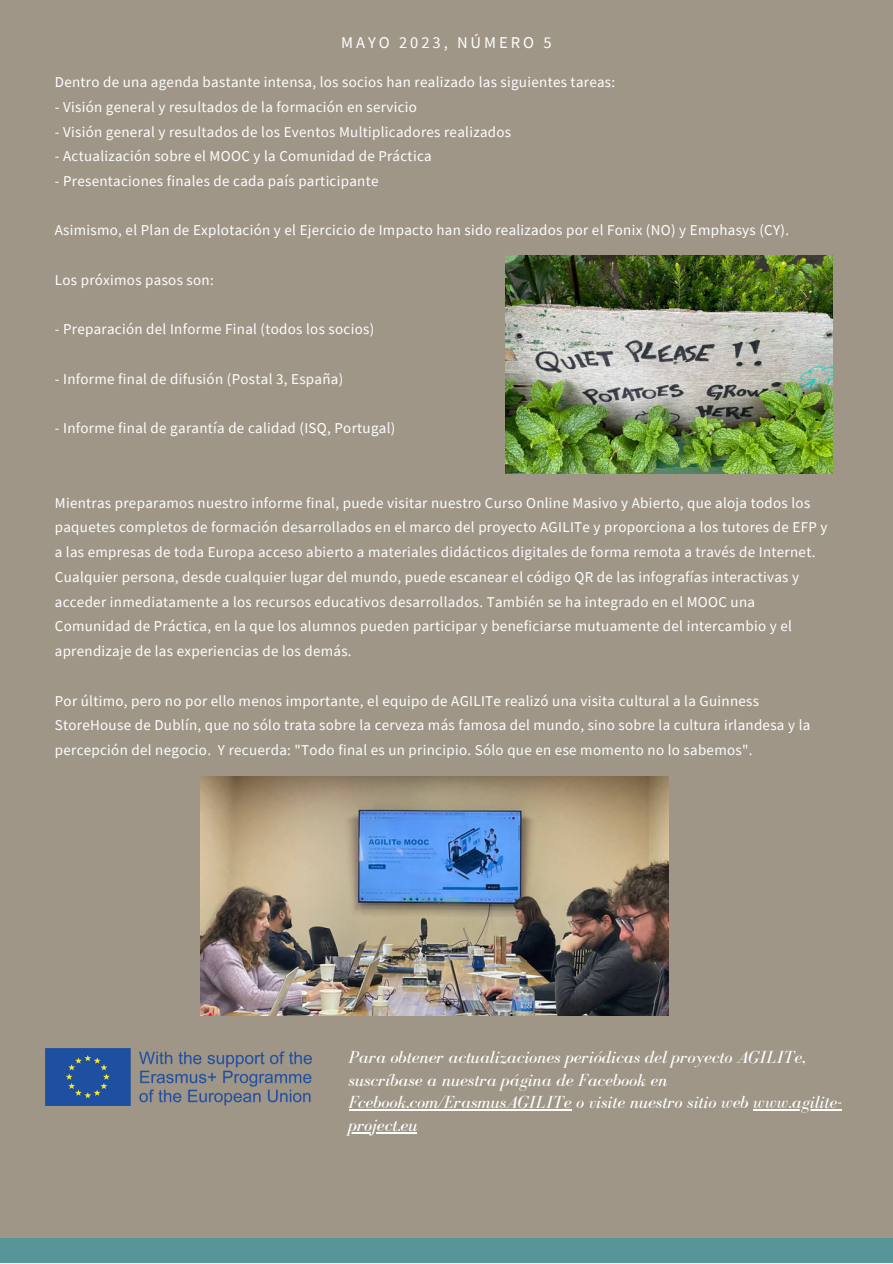
<style>
.page{position:relative;width:893px;height:1264px;background:#fff}
.page>*{position:absolute;margin:0;border:0;box-sizing:border-box;transform-origin:0 0}
.t1{font:italic 18px/22.5px "Bodoni FLF";color:#fff}
.t2{font:16.5px "Source Sans Pro";letter-spacing:.18em;color:#fff}
.t3{font:15px/24.8px "Source Sans Pro";letter-spacing:.02em;color:#fff}
</style>
<div class="page">
<div style="left:0;top:0;width:892px;height:1262px;background:#9f9688"></div>
<div style="left:0;top:1237px;width:892px;height:25px;background:#579598"></div>
<img style="left:46px;top:1048px;width:265px;height:57px">
<img style="left:505px;top:255px;width:327px;height:218px">
<img style="left:201px;top:776px;width:467px;height:239px">
<hr style="left:348px;top:1109px;width:223px;height:1px;background:#fff">
<hr style="left:753px;top:1109px;width:89px;height:1px;background:#fff">
<hr style="left:348px;top:1131px;width:69px;height:2px;background:#fff">
<p class="t2" style="left:341px;top:32px;width:212px">MAYO 2023, NÚMERO 5</p>
<p class="t3" style="left:55px;top:69px;width:562px">Dentro de una agenda bastante intensa, los socios han realizado las siguientes tareas:</p>
<p class="t3" style="left:55px;top:94px;width:363px">- Visión general y resultados de la formación en servicio</p>
<p class="t3" style="left:55px;top:119px;width:458px">- Visión general y resultados de los Eventos Multiplicadores realizados</p>
<p class="t3" style="left:55px;top:143px;width:378px">- Actualización sobre el MOOC y la Comunidad de Práctica</p>
<p class="t3" style="left:55px;top:168px;width:325px">- Presentaciones finales de cada país participante</p>
<p class="t3" style="left:55px;top:218px;width:735px">Asimismo, el Plan de Explotación y el Ejercicio de Impacto han sido realizados por el Fonix (NO) y Emphasys (CY).</p>
<p class="t3" style="left:55px;top:267px;width:160px">Los próximos pasos son:</p>
<p class="t3" style="left:55px;top:317px;width:321px">- Preparación del Informe Final (todos los socios)</p>
<p class="t3" style="left:55px;top:366px;width:290px">- Informe final de difusión (Postal 3, España)</p>
<p class="t3" style="left:55px;top:415px;width:342px">- Informe final de garantía de calidad (ISQ, Portugal)</p>
<p class="t3" style="left:55px;top:490px;width:774px">Mientras preparamos nuestro informe final, puede visitar nuestro Curso Online Masivo y Abierto, que aloja todos los paquetes completos de formación desarrollados en el marco del proyecto AGILITe y proporciona a los tutores de EFP y a las empresas de toda Europa acceso abierto a materiales didácticos digitales de forma remota a través de Internet.<br>Cualquier persona, desde cualquier lugar del mundo, puede escanear el código QR de las infografías interactivas y acceder inmediatamente a los recursos educativos desarrollados. También se ha integrado en el MOOC una Comunidad de Práctica, en la que los alumnos pueden participar y beneficiarse mutuamente del intercambio y el aprendizaje de las experiencias de los demás.</p>
<p class="t3" style="left:55px;top:688px;width:757px">Por último, pero no por ello menos importante, el equipo de AGILITe realizó una visita cultural a la Guinness<br>StoreHouse de Dublín, que no sólo trata sobre la cerveza más famosa del mundo, sino sobre la cultura irlandesa y la percepción del negocio. Y recuerda: "Todo final es un principio. Sólo que en ese momento no lo sabemos".</p>
<p class="t1" style="left:348px;top:1046px;width:495px">Para obtener actualizaciones periódicas del proyecto AGILITe, suscríbase a nuestra página de Facebook en Fcebook.com/ErasmusAGILITe o visite nuestro sitio web www.agilite&shy;project.eu</p>
</div>
